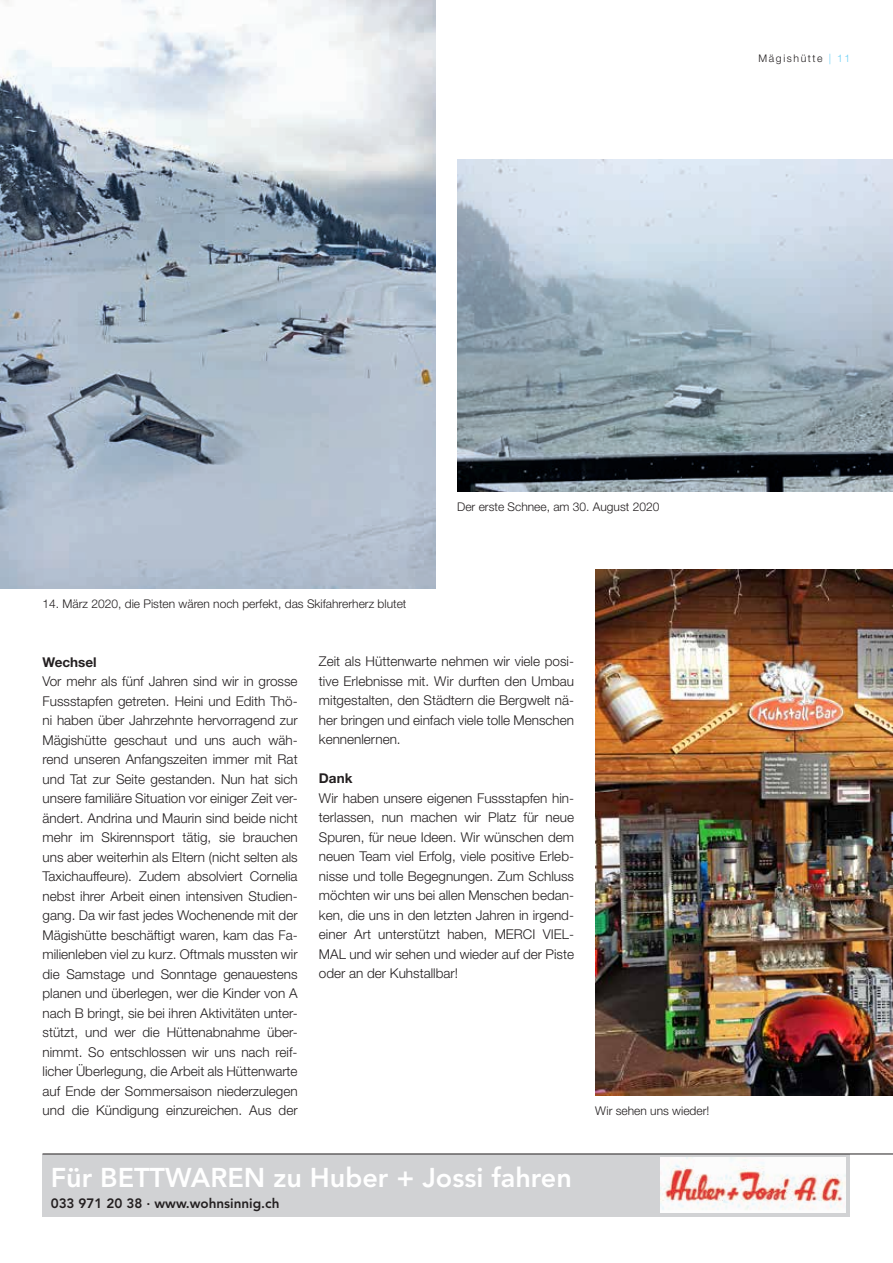
<style>
.page{position:relative;width:893px;height:1263px;background:#fff}
.page>*{position:absolute;margin:0;border:0;box-sizing:border-box;transform-origin:0 0}
.t1{font:800 27px "Avenir LT Std";color:#fff}
.t2{font:300 13.5px/19.5px "Helvetica Neue LT Std";color:#231f20;text-align:justify}
.t3{font:800 13.5px "Avenir LT Std";color:#231f20}
.t4{font:700 13.5px "Helvetica Neue LT Std";color:#231f20}
.t5{font:300 12px "Helvetica Neue LT Std";color:#231f20}
.t6{font:300 10.5px "Helvetica Neue LT Std";letter-spacing:.15em;color:#231f20}
.s1{color:#6bcff6}
</style>
<div class="page">
<div style="left:43px;top:1154px;width:807px;height:63px;background:#d1d2d4"></div>
<img style="left:661px;top:1158px;width:185px;height:54px">
<hr style="left:43px;top:1154px;width:850px;height:1px;background:#231f20">
<img style="left:457px;top:160px;width:436px;height:331px">
<img style="left:0;top:0;width:436px;height:589px">
<img style="left:595px;top:569px;width:298px;height:527px">
<p class="t6" style="left:759px;top:52px;width:93px">Mägishütte <span class="s1">| 11</span></p>
<p class="t5" style="left:43px;top:596px;width:365px">14. März 2020, die Pisten wären noch perfekt, das Skifahrerherz blutet</p>
<p class="t5" style="left:457px;top:499px;width:204px">Der erste Schnee, am 30. August 2020</p>
<p class="t4" style="left:43px;top:653px;width:56px">Wechsel</p>
<p class="t2" style="left:43px;top:671px;width:257px">Vor mehr als fünf Jahren sind wir in grosse Fussstapfen getreten. Heini und Edith Thö&shy;ni haben über Jahrzehnte hervorragend zur Mägishütte geschaut und uns auch wäh&shy;rend unseren Anfangszeiten immer mit Rat und Tat zur Seite gestanden. Nun hat sich unsere familiäre Situation vor einiger Zeit ver&shy;ändert. Andrina und Maurin sind beide nicht mehr im Skirennsport tätig, sie brauchen uns aber weiterhin als Eltern (nicht selten als Taxichauffeure). Zudem absolviert Cornelia nebst ihrer Arbeit einen intensiven Studien&shy;gang. Da wir fast jedes Wochenende mit der Mägishütte beschäftigt waren, kam das Fa&shy;milienleben viel zu kurz. Oftmals mussten wir die Samstage und Sonntage genauestens planen und überlegen, wer die Kinder von A nach B bringt, sie bei ihren Aktivitäten unter&shy;stützt, und wer die Hüttenabnahme über&shy;nimmt. So entschlossen wir uns nach reif&shy;licher Überlegung, die Arbeit als Hüttenwarte auf Ende der Sommersaison niederzulegen und die Kündigung einzureichen. Aus der</p>
<p class="t2" style="left:319px;top:652px;width:257px">Zeit als Hüttenwarte nehmen wir viele posi&shy;tive Erlebnisse mit. Wir durften den Umbau mitgestalten, den Städtern die Bergwelt nä&shy;her bringen und einfach viele tolle Menschen kennenlernen.</p>
<p class="t4" style="left:319px;top:770px;width:35px">Dank</p>
<p class="t2" style="left:319px;top:788px;width:257px">Wir haben unsere eigenen Fussstapfen hin&shy;terlassen, nun machen wir Platz für neue Spuren, für neue Ideen. Wir wünschen dem neuen Team viel Erfolg, viele positive Erleb&shy;nisse und tolle Begegnungen. Zum Schluss möchten wir uns bei allen Menschen bedan&shy;ken, die uns in den letzten Jahren in irgend&shy;einer Art unterstützt haben, MERCI VIEL-MAL und wir sehen und wieder auf der Piste oder an der Kuhstallbar!</p>
<h1 class="t1" style="left:51px;top:1161px;width:523px">Für BETTWAREN zu Huber + Jossi fahren</h1>
<p class="t3" style="left:51px;top:1195px;width:230px">033 971 20 38 · www.wohnsinnig.ch</p>
<p class="t5" style="left:595px;top:1103px;width:116px">Wir sehen uns wieder!</p>
</div>
